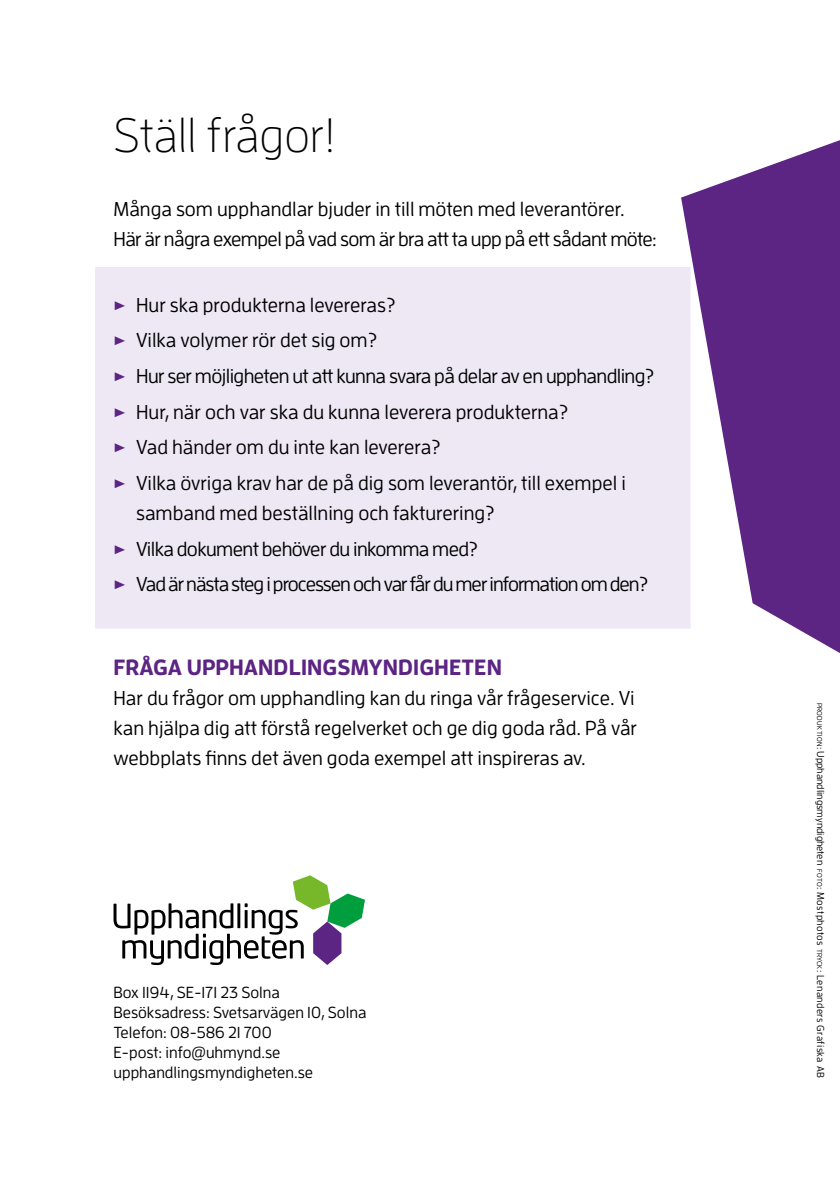
<style>
.page{position:relative;width:840px;height:1191px;background:#fff}
.page>*{position:absolute;margin:0;border:0;box-sizing:border-box;transform-origin:0 0}
.t1{font:300 48px "Enzo OT";color:#000}
.t2{font:700 22px "Enzo OT";letter-spacing:.005em;color:#5c2483}
.t3{font:500 20px/30px "Enzo OT";color:#000}
.t4{font:500 20px "Enzo OT";letter-spacing:-.03em;color:#000}
.t5{font:500 20px "Enzo OT";letter-spacing:-.05em;color:#000}
.t6{font:500 16px/20px "Enzo OT";color:#000}
.t7{font:500 10px "Enzo OT";letter-spacing:.02em;color:#000}
.s1{font-family:"Sirba";font-weight:400;color:#5c2483}
.s2{font-size:7px}
.s3{font-style:inherit}
</style>
<div class="page">
<svg style="left:680px;top:140px;width:159px;height:513px;fill:#5c2483"></svg>
<div style="left:95px;top:267px;width:595px;height:361px;background:#ede8f4"></div>
<svg style="left:113px;top:875px;width:252px;height:90px"></svg>
<h1 class="t1" style="left:113px;top:106px;width:223px">Ställ frågor!</h1>
<p class="t3" style="left:113px;top:193px;width:544px">Många som upphandlar bjuder in till möten med leverantörer.<br>Här är några exempel på vad som är bra att ta upp på ett sådant möte:</p>
<p class="t3" style="left:113px;top:289px;width:283px"><span class="s1">►</span> Hur ska produkterna levereras?</p>
<p class="t3" style="left:113px;top:325px;width:265px"><span class="s1">►</span> Vilka volymer rör det sig om?</p>
<p class="t4" style="left:113px;top:364px;width:542px"><span class="s1">►</span> Hur ser möjligheten ut att kunna svara på delar av en upphandling?</p>
<p class="t3" style="left:113px;top:396px;width:456px"><span class="s1">►</span> Hur, när och var ska du kunna leverera produkterna?</p>
<p class="t3" style="left:113px;top:432px;width:328px"><span class="s1">►</span> Vad händer om du inte kan leverera?</p>
<p class="t3" style="left:136px;top:467px;width:491px;text-indent:-23px"><span class="s1">►</span> Vilka övriga krav har de på dig som leverantör, till exempel i samband med beställning och fakturering?</p>
<p class="t4" style="left:113px;top:537px;width:365px"><span class="s1">►</span> Vilka dokument behöver du inkomma med?</p>
<p class="t5" style="left:113px;top:572px;width:535px"><span class="s1">►</span> Vad är nästa steg i processen och var får du mer information om den?</p>
<h2 class="t2" style="left:113px;top:653px;width:389px">FRÅGA UPPHANDLINGSMYNDIGHETEN</h2>
<p class="t3" style="left:113px;top:683px;width:524px">Har du frågor om upphandling kan du ringa vår frågeservice. Vi kan hjälpa dig att förstå regelverket och ge dig goda råd. På vår webbplats fnns det även goda exempel att inspireras av.</p>
<p class="t6" style="left:113px;top:981px;width:254px">Box 1194, SE-171 23 Solna<br>Besöksadress: Svetsarvägen 10, Solna<br>Telefon: 08-586 21 700<br>E-post: info@uhmynd.se upphandlingsmyndigheten.se</p>
<p class="t7" style="left:826px;top:702px;width:376px;rotate:90deg"><span class="s2">PRODUKTION</span>: Upphandlingsmyndigheten <span class="s2">FOTO</span><span class="s3">:</span> Mostphotos <span class="s2">TRYCK</span><span class="s3">:</span> Lenanders Grafiska AB</p>
</div>
